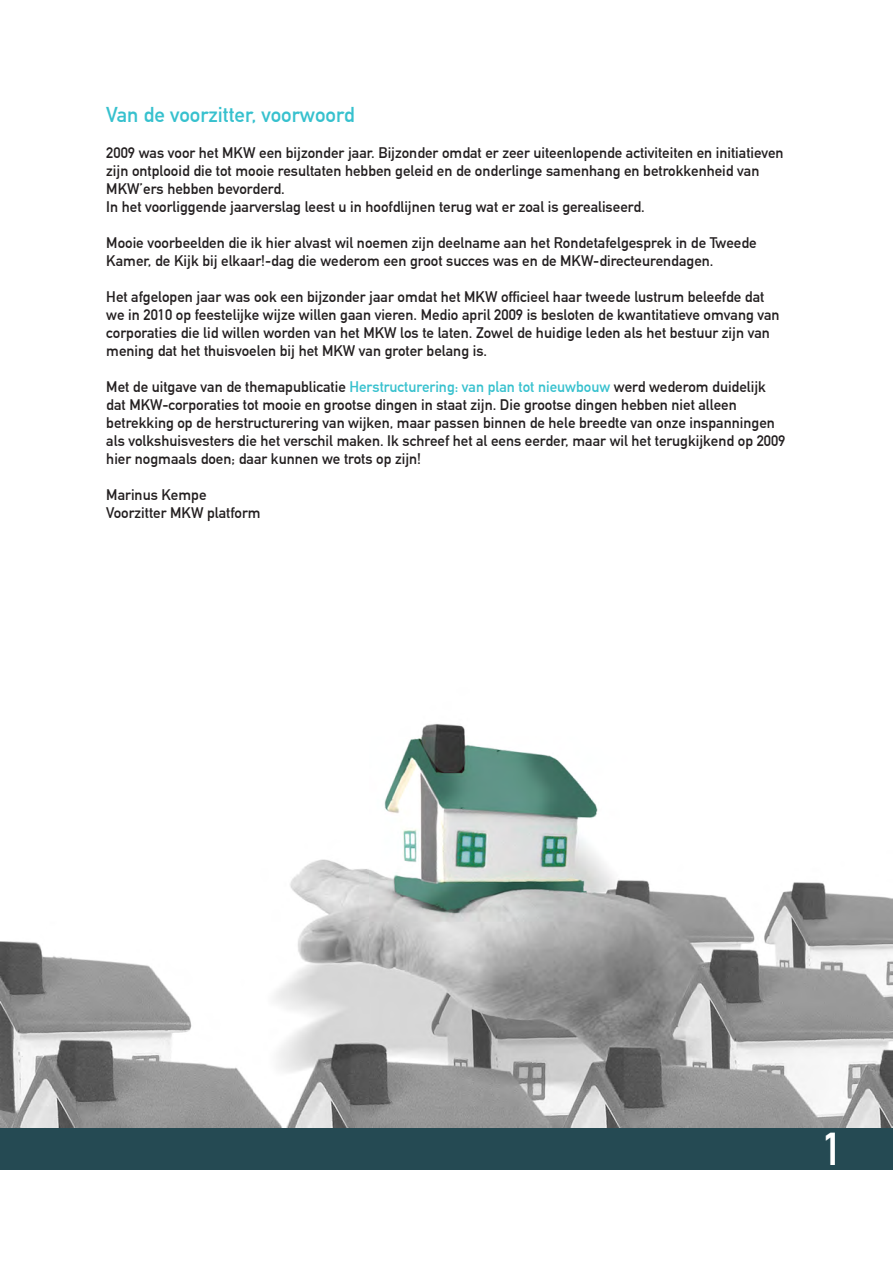
<style>
.page{position:relative;width:893px;height:1263px;background:#fff}
.page>*{position:absolute;margin:0;border:0;box-sizing:border-box;transform-origin:0 0}
.t1{font:45px "DIN Mittelschrift";color:#fff}
.Standaard{font:21px "DIN Mittelschrift";color:#37c1ce}
.Standaard-2{font:15px/18px "DIN Mittelschrift";color:#231f20}
.s1{color:#37c1ce}
</style>
<div class="page">
<div style="left:0;top:1127px;width:893px;height:42px;background:#254a53"></div>
<img style="left:0;top:724px;width:893px;height:403px">
<p class="Standaard" style="left:106px;top:102px;width:250px">Van de voorzitter, voorwoord</p>
<p class="Standaard-2" style="left:106px;top:144px;width:679px">2009 was voor het MKW een bijzonder jaar. Bijzonder omdat er zeer uiteenlopende activiteiten en initiatieven zijn ontplooid die tot mooie resultaten hebben geleid en de onderlinge samenhang en betrokkenheid van<br>MKW’ers hebben bevorderd.</p>
<p class="Standaard-2" style="left:106px;top:198px;width:540px">In het voorliggende jaarverslag leest u in hoofdlijnen terug wat er zoal is gerealiseerd.</p>
<p class="Standaard-2" style="left:106px;top:234px;width:652px">Mooie voorbeelden die ik hier alvast wil noemen zijn deelname aan het Rondetafelgesprek in de Tweede<br>Kamer, de Kijk bij elkaar!-dag die wederom een groot succes was en de MKW-directeurendagen.</p>
<p class="Standaard-2" style="left:106px;top:288px;width:675px">Het afgelopen jaar was ook een bijzonder jaar omdat het MKW officieel haar tweede lustrum beleefde dat we in 2010 op feestelijke wijze willen gaan vieren. Medio april 2009 is besloten de kwantitatieve omvang van corporaties die lid willen worden van het MKW los te laten. Zowel de huidige leden als het bestuur zijn van mening dat het thuisvoelen bij het MKW van groter belang is.</p>
<p class="Standaard-2" style="left:106px;top:378px;width:681px">Met de uitgave van de themapublicatie <span class="s1">Herstructurering: van plan tot nieuwbouw</span> werd wederom duidelijk dat MKW-corporaties tot mooie en grootse dingen in staat zijn. Die grootse dingen hebben niet alleen betrekking op de herstructurering van wijken, maar passen binnen de hele breedte van onze inspanningen als volkshuisvesters die het verschil maken. Ik schreef het al eens eerder, maar wil het terugkijkend op 2009 hier nogmaals doen; daar kunnen we trots op zijn!</p>
<p class="Standaard-2" style="left:106px;top:486px;width:102px">Marinus Kempe</p>
<p class="Standaard-2" style="left:106px;top:504px;width:156px">Voorzitter MKW platform</p>
<p class="t1" style="left:822px;top:1122px;width:23px">1</p>
</div>
